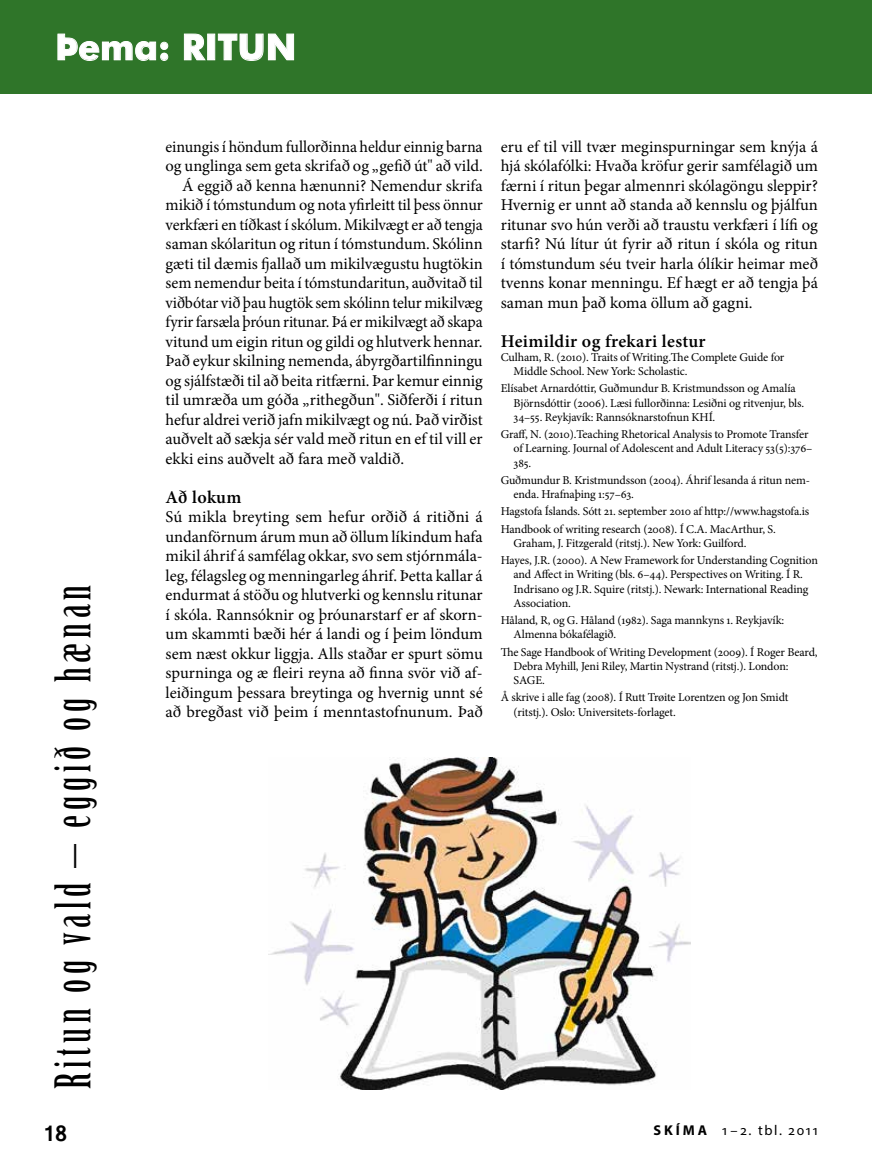
<style>
.page{position:relative;width:872px;height:1170px;background:#fff}
.page>*{position:absolute;margin:0;border:0;box-sizing:border-box;transform-origin:0 0}
.t1{font:48px "Birch Std";letter-spacing:.1em;color:#000}
.t2{font:700 36px "Futura BT";color:#fff}
.t3{font:700 24px "Vrinda";color:#000}
.t4{font:600 18px "Minion Pro";letter-spacing:.02em;color:#000}
.t5{font:16.5px/19.5px "Minion Pro";color:#000;text-align:justify}
.t6{font:16.5px "Minion Pro";color:#000;scale:.96 1}
.t7{font:14.25px "Myriad Pro";letter-spacing:.12em;color:#000}
.t8{font:12px/14.2px "Minion Pro";letter-spacing:-.01em;color:#000}
.s1{font-weight:700}
</style>
<div class="page">
<div style="left:0;top:0;width:872px;height:94px;background:#2f7529"></div>
<svg style="left:57px;top:33px;width:111px;height:28px"></svg>
<svg style="left:184px;top:33px;width:21px;height:28px"></svg>
<div style="left:208px;top:34px;width:7px;height:26px;border:1px solid #fff"></div>
<svg style="left:218px;top:33px;width:76px;height:28px"></svg>
<img style="left:269px;top:757px;width:421px;height:332px">
<h2 class="t2" style="left:55px;top:25px;width:242px">Þema: RITUN</h2>
<h1 class="t1" style="left:46px;top:1089px;width:506px;rotate:-90deg">Ritun og vald – eggið og hænan</h1>
<p class="t5" style="left:166px;top:137px;width:318px">einungis í höndum fullorðinna heldur einnig barna</p>
<p class="t5" style="left:166px;top:156px;width:319px">og unglinga sem geta skrifað og „gefið út" að vild.</p>
<p class="t5" style="left:182px;top:176px;width:302px">Á eggið að kenna hænunni? Nemendur skrifa</p>
<p class="t5" style="left:166px;top:195px;width:319px">mikið í tómstundum og nota yfirleitt til þess önnur</p>
<p class="t5" style="left:166px;top:215px;width:319px">verkfæri en tíðkast í skólum. Mikilvægt er að tengja</p>
<p class="t5" style="left:166px;top:234px;width:319px">saman skólaritun og ritun í tómstundum. Skólinn</p>
<p class="t5" style="left:166px;top:254px;width:319px">gæti til dæmis fjallað um mikilvægustu hugtökin</p>
<p class="t5" style="left:166px;top:273px;width:319px">sem nemendur beita í tómstundaritun, auðvitað til</p>
<p class="t5" style="left:166px;top:293px;width:318px">viðbótar við þau hugtök sem skólinn telur mikilvæg</p>
<p class="t6" style="left:166px;top:311px;width:332px">fyrir farsæla þróun ritunar. Þá er mikilvægt að skapa</p>
<p class="t5" style="left:166px;top:332px;width:319px">vitund um eigin ritun og gildi og hlutverk hennar.</p>
<p class="t5" style="left:166px;top:351px;width:318px">Það eykur skilning nemenda, ábyrgðartilfinningu</p>
<p class="t5" style="left:166px;top:371px;width:319px">og sjálfstæði til að beita ritfærni. Þar kemur einnig</p>
<p class="t5" style="left:166px;top:390px;width:319px">til umræða um góða „rithegðun". Siðferði í ritun</p>
<p class="t5" style="left:166px;top:410px;width:319px">hefur aldrei verið jafn mikilvægt og nú. Það virðist</p>
<p class="t5" style="left:166px;top:429px;width:319px">auðvelt að sækja sér vald með ritun en ef til vill er</p>
<p class="t5" style="left:166px;top:449px;width:240px">ekki eins auðvelt að fara með valdið.</p>
<p class="t4" style="left:166px;top:484px;width:77px">Að lokum</p>
<p class="t5" style="left:166px;top:507px;width:319px">Sú mikla breyting sem hefur orðið á ritiðni á undanförnum árum mun að öllum líkindum hafa mikil áhrif á samfélag okkar, svo sem stjórnmála&shy;leg, félagsleg og menningarleg áhrif. Þetta kallar á endurmat á stöðu og hlutverki og kennslu ritunar í skóla. Rannsóknir og þróunarstarf er af skorn&shy;um skammti bæði hér á landi og í þeim löndum sem næst okkur liggja. Alls staðar er spurt sömu spurninga og æ fleiri reyna að finna svör við af&shy;leiðingum þessara breytinga og hvernig unnt sé að bregðast við þeim í menntastofnunum. Það</p>
<p class="t5" style="left:501px;top:137px;width:319px">eru ef til vill tvær meginspurningar sem knýja á hjá skólafólki: Hvaða kröfur gerir samfélagið um færni í ritun þegar almennri skólagöngu sleppir?<br>Hvernig er unnt að standa að kennslu og þjálfun ritunar svo hún verði að traustu verkfæri í lífi og starfi? Nú lítur út fyrir að ritun í skóla og ritun í tómstundum séu tveir harla ólíkir heimar með tvenns konar menningu. Ef hægt er að tengja þá saman mun það koma öllum að gagni.</p>
<p class="t4" style="left:501px;top:328px;width:206px">Heimildir og frekari lestur</p>
<p class="t8" style="left:513px;top:350px;width:272px;text-indent:-13px">Culham, R. (2010). Traits of Writing.The Complete Guide for<br>Middle School. New York: Scholastic.</p>
<p class="t8" style="left:513px;top:381px;width:292px;text-indent:-13px">Elísabet Arnardóttir, Guðmundur B. Kristmundsson og Amalía<br>Björnsdóttir (2006). Læsi fullorðinna: Lesiðni og ritvenjur, bls.<br>34–55. Reykjavík: Rannsóknarstofnun KHÍ.</p>
<p class="t8" style="left:513px;top:427px;width:300px;text-indent:-13px">Graff, N. (2010).Teaching Rhetorical Analysis to Promote Transfer of Learning. Journal of Adolescent and Adult Literacy 53(5):376–<br>385.</p>
<p class="t8" style="left:513px;top:473px;width:298px;text-indent:-13px">Guðmundur B. Kristmundsson (2004). Áhrif lesanda á ritun nem&shy;enda. Hrafnaþing 1:57–63.</p>
<p class="t8" style="left:501px;top:503px;width:310px;line-height:17.2px">Hagstofa Íslands. Sótt 21. september 2010 af http://www.hagstofa.is<br>Handbook of writing research (2008). Í C.A. MacArthur, S.</p>
<p class="t8" style="left:501px;top:534px;width:319px;line-height:17.2px;text-indent:13px">Graham, J. Fitzgerald (ritstj.). New York: Guilford.<br>Hayes, J.R. (2000). A New Framework for Understanding Cognition</p>
<p class="t8" style="left:513px;top:567px;width:296px">and Affect in Writing (bls. 6–44). Perspectives on Writing. Í R.<br>Indrisano og J.R. Squire (ritstj.). Newark: International Reading<br>Association.</p>
<p class="t8" style="left:513px;top:613px;width:272px;text-indent:-13px">Håland, R, og G. Håland (1982). Saga mannkyns 1. Reykjavík:<br>Almenna bókafélagið.</p>
<p class="t8" style="left:513px;top:644px;width:306px;text-indent:-13px">The Sage Handbook of Writing Development (2009). Í Roger Beard,<br>Debra Myhill, Jeni Riley, Martin Nystrand (ritstj.). London:<br>SAGE.</p>
<p class="t8" style="left:513px;top:690px;width:276px;text-indent:-13px">Å skrive i alle fag (2008). Í Rutt Trøite Lorentzen og Jon Smidt (ritstj.). Oslo: Universitets-forlaget.</p>
<h3 class="t3" style="left:43px;top:1117px;width:26px">18</h3>
<p class="t7" style="left:653px;top:1120px;width:166px"><span class="s1">SKÍMA</span> 1–2. tbl. 2011</p>
</div>
